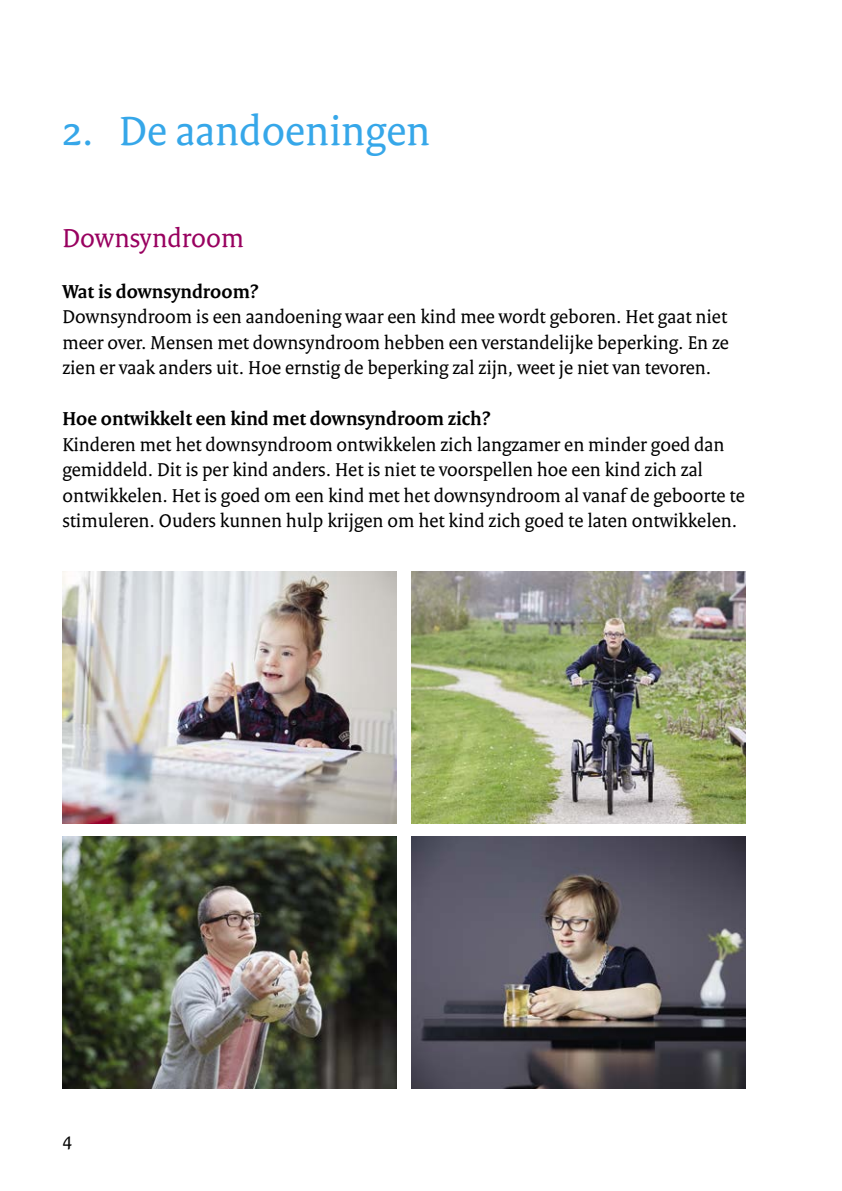
<style>
.page{position:relative;width:842px;height:1191px;background:#fff}
.page>*{position:absolute;margin:0;border:0;box-sizing:border-box;transform-origin:0 0}
.H2_RIVM_Hoofdstukkop{font:44px "Rijksoverheid Serif";color:#36a7e9}
.H3_RIVM_Paragraafkop{font:28px "Rijksoverheid Serif";color:#98005f}
.P_RIVM_Broodtekst_se{font:20px/25.6px "Rijksoverheid Serif";color:#000;text-align:justify}
.H4_Tussenkop{font:700 20px "Rijksoverheid Serif";color:#000}
</style>
<div class="page">
<img style="left:62px;top:836px;width:335px;height:253px">
<img style="left:411px;top:836px;width:335px;height:253px">
<img style="left:62px;top:571px;width:335px;height:252px">
<img style="left:411px;top:571px;width:335px;height:252px">
<h2 class="H2_RIVM_Hoofdstukkop" style="left:62px;top:104px;width:370px">2. De aandoeningen</h2>
<h3 class="H3_RIVM_Paragraafkop" style="left:62px;top:221px;width:183px">Downsyndroom</h3>
<h4 class="H4_Tussenkop" style="left:62px;top:279px;width:198px">Wat is downsyndroom?</h4>
<p class="P_RIVM_Broodtekst_se" style="left:62px;top:304px;width:668px">Downsyndroom is een aandoening waar een kind mee wordt geboren. Het gaat niet meer over. Mensen met downsyndroom hebben een verstandelijke beperking. En ze zien er vaak anders uit. Hoe ernstig de beperking zal zijn, weet je niet van tevoren.</p>
<h4 class="H4_Tussenkop" style="left:62px;top:407px;width:430px">Hoe ontwikkelt een kind met downsyndroom zich?</h4>
<p class="P_RIVM_Broodtekst_se" style="left:62px;top:431px;width:684px;text-align:left">Kinderen met het downsyndroom ontwikkelen zich langzamer en minder goed dan gemiddeld. Dit is per kind anders. Het is niet te voorspellen hoe een kind zich zal ontwikkelen. Het is goed om een kind met het downsyndroom al vanaf de geboorte te stimuleren. Ouders kunnen hulp krijgen om het kind zich goed te laten ontwikkelen.</p>
<p class="P_RIVM_Broodtekst_se" style="left:62px;top:1126px;width:11px">4</p>
</div>
